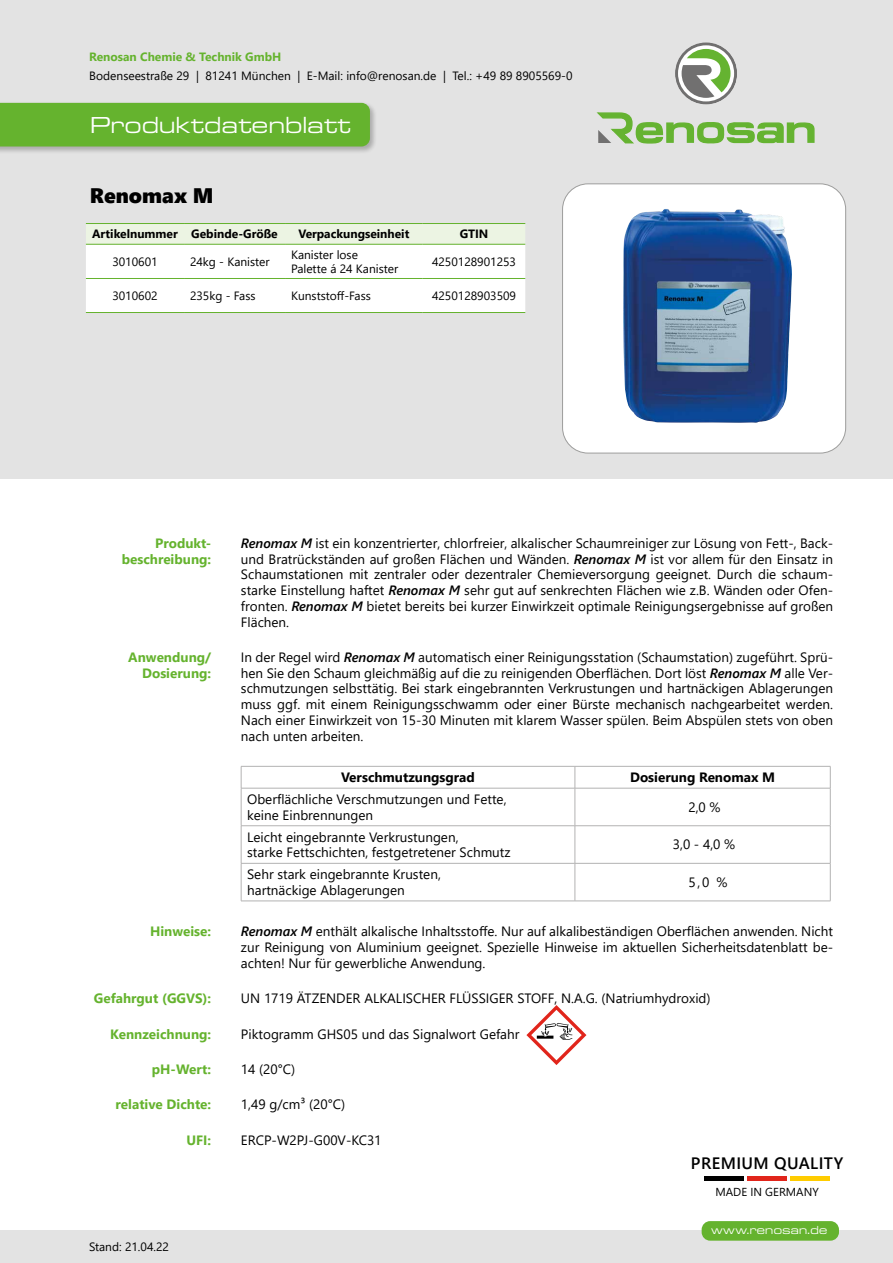
<style>
.page{position:relative;width:893px;height:1263px;background:#fff}
.page>*{position:absolute;margin:0;border:0;box-sizing:border-box;transform-origin:0 0}
.t1{font:24px "Eurostile MN Extended";letter-spacing:.02em;color:#fff}
.t2{font:21px "Segoe UI Black";color:#000}
.t3{font:600 16.5px "Segoe UI";letter-spacing:.025em;color:#000}
.t4{font:13.5px/15.8px "Segoe UI";color:#000;text-align:justify}
.t5{font:700 13.5px/15.8px "Segoe UI";color:#65b32e;text-align:right}
.t6{font:700 13.5px "Segoe UI";color:#000}
.t7{font:12px/13.5px "Segoe UI";color:#000}
.t8{font:700 12px "Segoe UI";color:#000}
.t9{font:700 12px "Segoe UI";color:#65b32e}
.t10{font:12px "Eurostile MN Extended";letter-spacing:.03em;color:#fff}
.t11{font:11.55px "Segoe UI";color:#000}
.s1{font-weight:600;font-style:italic}
</style>
<div class="page">
<div style="left:0;top:1230px;width:893px;height:33px;background:#e3e3e3"></div>
<div style="left:0;top:0;width:893px;height:478px;background:#e3e3e3"></div>
<div style="left:563px;top:184px;width:283px;height:269px;background:#fff;border-radius:26px"></div>
<div style="left:562px;top:184px;width:284px;height:269px;border:1px solid #9d9d9c;border-radius:26px"></div>
<svg style="left:675px;top:43px;width:62px;height:61px"></svg>
<svg style="left:596px;top:112px;width:219px;height:32px"></svg>
<svg style="left:240px;top:765px;width:591px;height:271px"></svg>
<hr style="left:241px;top:766px;width:334px;height:1px;background:#b3b2b2">
<svg style="left:241px;top:767px;width:1px;height:21px"></svg>
<hr style="left:575px;top:766px;width:255px;height:1px;background:#b3b2b2">
<svg style="left:575px;top:767px;width:1px;height:21px"></svg>
<svg style="left:830px;top:766px;width:1px;height:22px"></svg>
<hr style="left:241px;top:788px;width:334px;height:1px;background:#b3b2b2">
<hr style="left:241px;top:788px;width:1px;height:37px;background:#b3b2b2">
<hr style="left:575px;top:788px;width:255px;height:1px;background:#b3b2b2">
<hr style="left:575px;top:788px;width:1px;height:37px;background:#b3b2b2">
<hr style="left:830px;top:788px;width:1px;height:37px;background:#b3b2b2">
<hr style="left:241px;top:825px;width:334px;height:1px;background:#b3b2b2">
<hr style="left:241px;top:826px;width:1px;height:37px;background:#b3b2b2">
<hr style="left:575px;top:825px;width:255px;height:1px;background:#b3b2b2">
<hr style="left:575px;top:826px;width:1px;height:37px;background:#b3b2b2">
<hr style="left:830px;top:826px;width:1px;height:37px;background:#b3b2b2">
<hr style="left:241px;top:863px;width:334px;height:1px;background:#b3b2b2">
<hr style="left:241px;top:863px;width:1px;height:38px;background:#b3b2b2">
<hr style="left:575px;top:863px;width:255px;height:1px;background:#b3b2b2">
<hr style="left:575px;top:863px;width:1px;height:38px;background:#b3b2b2">
<hr style="left:830px;top:863px;width:1px;height:38px;background:#b3b2b2">
<hr style="left:241px;top:901px;width:334px;height:1px;background:#b3b2b2">
<hr style="left:575px;top:901px;width:255px;height:1px;background:#b3b2b2">
<div style="left:0;top:101px;width:378px;height:53px;background:#000;opacity:.25"></div>
<div style="left:0;top:103px;width:370px;height:43px;background:#65b32e"></div>
<div style="left:702px;top:1221px;width:137px;height:20px;background:#65b32e;border-radius:9px"></div>
<hr style="left:704px;top:1176px;width:40px;height:4px;background:#000">
<hr style="left:747px;top:1176px;width:40px;height:4px;background:#e1251b">
<hr style="left:790px;top:1176px;width:40px;height:4px;background:#fc0">
<svg style="left:526px;top:1005px;width:60px;height:60px"></svg>
<svg style="left:86px;top:224px;width:439px;height:88px;background:#fafcf7"></svg>
<hr style="left:86px;top:223px;width:98px;height:1px;background:#65b32e">
<hr style="left:184px;top:223px;width:101px;height:1px;background:#65b32e">
<hr style="left:285px;top:223px;width:138px;height:1px;background:#65b32e">
<hr style="left:423px;top:223px;width:102px;height:1px;background:#65b32e">
<hr style="left:86px;top:244px;width:98px;height:1px;background:#65b32e">
<hr style="left:184px;top:244px;width:101px;height:1px;background:#65b32e">
<hr style="left:285px;top:244px;width:138px;height:1px;background:#65b32e">
<hr style="left:423px;top:244px;width:102px;height:1px;background:#65b32e">
<hr style="left:86px;top:278px;width:98px;height:1px;background:#65b32e">
<hr style="left:184px;top:278px;width:101px;height:1px;background:#65b32e">
<hr style="left:285px;top:278px;width:138px;height:1px;background:#65b32e">
<hr style="left:423px;top:278px;width:102px;height:1px;background:#65b32e">
<hr style="left:86px;top:312px;width:98px;height:1px;background:#65b32e">
<hr style="left:184px;top:312px;width:101px;height:1px;background:#65b32e">
<hr style="left:285px;top:312px;width:138px;height:1px;background:#65b32e">
<hr style="left:423px;top:312px;width:102px;height:1px;background:#65b32e">
<img style="left:623px;top:209px;width:169px;height:214px">
<p class="t9" style="left:89px;top:46px;width:194px">Renosan Chemie &amp; Technik GmbH</p>
<p class="t7" style="left:89px;top:68px;width:485px">Bodenseestraße 29 | 81241 München | E-Mail: info@renosan.de | Tel.: +49 89 8905569-0</p>
<h1 class="t1" style="left:90px;top:112px;width:262px">Produktdatenblatt</h1>
<h2 class="t2" style="left:90px;top:181px;width:125px">Renomax M</h2>
<p class="t8" style="left:92px;top:223px;width:187px">Artikelnummer Gebinde-Größe</p>
<p class="t8" style="left:298px;top:223px;width:112px">Verpackungseinheit</p>
<p class="t8" style="left:460px;top:223px;width:30px">GTIN</p>
<p class="t7" style="left:112px;top:254px;width:47px">3010601</p>
<p class="t7" style="left:190px;top:254px;width:81px">24kg - Kanister</p>
<p class="t7" style="left:291px;top:247px;width:109px">Kanister lose<br>Palette á 24 Kanister</p>
<p class="t7" style="left:432px;top:254px;width:86px">4250128901253</p>
<p class="t7" style="left:112px;top:288px;width:47px">3010602</p>
<p class="t7" style="left:190px;top:288px;width:67px">235kg - Fass</p>
<p class="t7" style="left:291px;top:288px;width:81px">Kunststoff-Fass</p>
<p class="t7" style="left:432px;top:288px;width:86px">4250128903509</p>
<p class="t5" style="left:122px;top:534px;width:91px">Produkt&shy;beschreibung:</p>
<p class="t4" style="left:241px;top:534px;width:594px"><span class="s1">Renomax M</span> ist ein konzentrierter, chlorfreier, alkalischer Schaumreiniger zur Lösung von Fett-, Back&shy;und Bratrückständen auf großen Flächen und Wänden. <span class="s1">Renomax M</span> ist vor allem für den Einsatz in Schaumstationen mit zentraler oder dezentraler Chemieversorgung geeignet. Durch die schaum&shy;starke Einstellung haftet <span class="s1">Renomax M</span> sehr gut auf senkrechten Flächen wie z.B. Wänden oder Ofen&shy;fronten. <span class="s1">Renomax M</span> bietet bereits bei kurzer Einwirkzeit optimale Reinigungsergebnisse auf großen Flächen.</p>
<p class="t5" style="left:128px;top:648px;width:84px">Anwendung/<br>Dosierung:</p>
<p class="t4" style="left:241px;top:648px;width:594px">In der Regel wird <span class="s1">Renomax M</span> automatisch einer Reinigungsstation (Schaumstation) zugeführt. Sprü&shy;hen Sie den Schaum gleichmäßig auf die zu reinigenden Oberflächen. Dort löst <span class="s1">Renomax M</span> alle Ver&shy;schmutzungen selbsttätig. Bei stark eingebrannten Verkrustungen und hartnäckigen Ablagerungen muss ggf. mit einem Reinigungsschwamm oder einer Bürste mechanisch nachgearbeitet werden.<br>Nach einer Einwirkzeit von 15-30 Minuten mit klarem Wasser spülen. Beim Abspülen stets von oben nach unten arbeiten.</p>
<p class="t6" style="left:341px;top:765px;width:135px">Verschmutzungsgrad</p>
<p class="t6" style="left:630px;top:765px;width:147px">Dosierung Renomax M</p>
<p class="t4" style="left:247px;top:790px;width:261px">Oberflächliche Verschmutzungen und Fette, keine Einbrennungen</p>
<p class="t4" style="left:688px;top:798px;width:34px">2,0 %</p>
<p class="t4" style="left:247px;top:828px;width:265px">Leicht eingebrannte Verkrustungen,<br>starke Fettschichten, festgetretener Schmutz</p>
<p class="t4" style="left:673px;top:836px;width:64px">3,0 - 4,0 %</p>
<p class="t4" style="left:247px;top:865px;width:195px">Sehr stark eingebrannte Krusten, hartnäckige Ablagerungen</p>
<p class="t4" style="left:688px;top:873px;width:41px">5,0 %</p>
<p class="t5" style="left:150px;top:923px;width:63px">Hinweise:</p>
<p class="t4" style="left:241px;top:922px;width:594px"><span class="s1">Renomax M</span> enthält alkalische Inhaltsstoffe. Nur auf alkalibeständigen Oberflächen anwenden. Nicht zur Reinigung von Aluminium geeignet. Spezielle Hinweise im aktuellen Sicherheitsdatenblatt be&shy;achten! Nur für gewerbliche Anwendung.</p>
<p class="t5" style="left:94px;top:989px;width:119px">Gefahrgut (GGVS):</p>
<p class="t4" style="left:241px;top:989px;width:471px">UN 1719 ÄTZENDER ALKALISCHER FLÜSSIGER STOFF, N.A.G. (Natriumhydroxid)</p>
<p class="t5" style="left:110px;top:1025px;width:102px">Kennzeichnung:</p>
<p class="t4" style="left:241px;top:1025px;width:280px">Piktogramm GHS05 und das Signalwort Gefahr</p>
<p class="t5" style="left:152px;top:1060px;width:61px">pH-Wert:</p>
<p class="t4" style="left:241px;top:1060px;width:56px">14 (20°C)</p>
<p class="t5" style="left:116px;top:1096px;width:97px">relative Dichte:</p>
<p class="t4" style="left:241px;top:1095px;width:106px">1,49 g/cm³ (20°C)</p>
<p class="t5" style="left:186px;top:1131px;width:26px">UFI:</p>
<p class="t4" style="left:241px;top:1131px;width:142px">ERCP-W2PJ-G00V-KC31</p>
<p class="t3" style="left:691px;top:1148px;width:154px">PREMIUM QUALITY</p>
<p class="t11" style="left:715px;top:1181px;width:105px">MADE IN GERMANY</p>
<p class="t7" style="left:89px;top:1238px;width:81px">Stand: 21.04.22</p>
<p class="t10" style="left:711px;top:1224px;width:118px">www.renosan.de</p>
</div>
